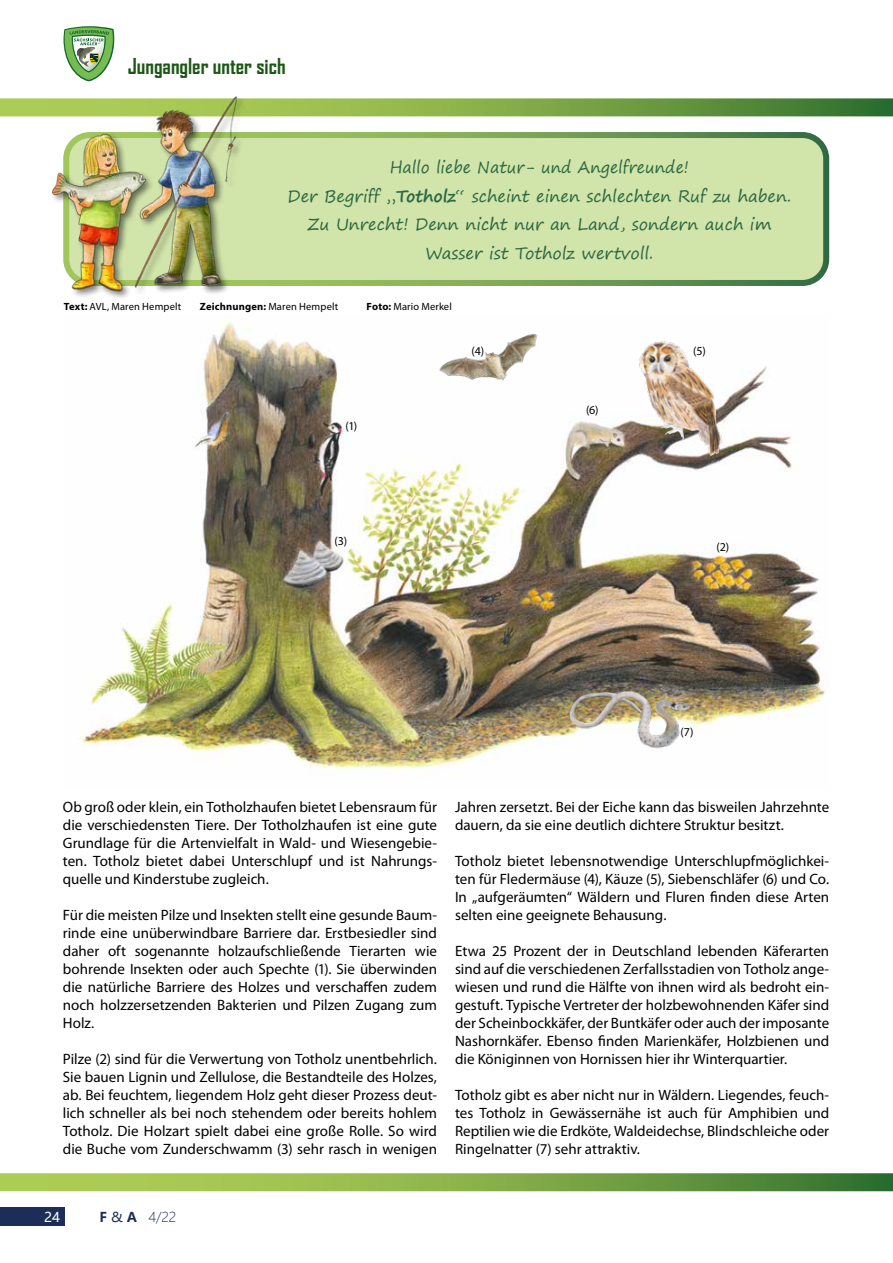
<style>
.page{position:relative;width:893px;height:1263px;background:#fff}
.page>*{position:absolute;margin:0;border:0;box-sizing:border-box;transform-origin:0 0}
.t1{font:700 21px "Agency FB";color:#1c5716}
.t2{font:16.5px/28.5px "Segoe Print";color:#2c6842;text-align:center;scale:.96 1}
.t3{font:15px/18px "Myriad Pro";color:#000;text-align:justify}
.t4{font:300 13.5px "Microsoft Ya Hei";color:#1c2e57}
.t5{font:13.5px "Microsoft Ya Hei";color:#fff}
.t6{font:12px "Myriad Pro";color:#000}
.t7{font:10.5px "Myriad Pro";letter-spacing:.015em;color:#000}
.t8{font:700 10.5px "Myriad Pro";letter-spacing:.02em;color:#000}
.s1{font-weight:700}
.s2{font-weight:400}
</style>
<div class="page">
<div style="left:0;top:1208px;width:64px;height:18px;background:#1c2e57"></div>
<svg style="left:63px;top:26px;width:51px;height:55px"></svg>
<svg style="left:0;top:98px;width:893px;height:18px;background:#79a548"></svg>
<svg style="left:0;top:1173px;width:893px;height:18px;background:#83ad4a"></svg>
<img style="left:81px;top:321px;width:745px;height:452px">
<div style="left:66px;top:135px;width:760px;height:148px;background:#d1e4aa;border-radius:24px"></div>
<div style="left:63px;top:132px;width:766px;height:154px;border:6px solid #fff;border-radius:24px"></div>
<img style="left:43px;top:96px;width:211px;height:202px">
<img style="left:437px;top:329px;width:102px;height:55px">
<img style="left:562px;top:670px;width:137px;height:89px">
<img style="left:615px;top:326px;width:129px;height:143px">
<h1 class="t1" style="left:128px;top:53px;width:159px">Jungangler unter sich</h1>
<p class="t2" style="left:288px;top:153px;width:526px">Hallo liebe Natur- und Angelfreunde!<br>Der Begriff „<span class="s1">Totholz</span>“ scheint einen schlechten Ruf zu haben.<br>Zu Unrecht! Denn nicht nur an Land, sondern auch im Wasser ist Totholz wertvoll.</p>
<p class="t7" style="left:64px;top:300px;width:119px"><span class="s1">Text:</span> AVL, Maren Hempelt</p>
<p class="t8" style="left:200px;top:299px;width:140px">Zeichnungen: <span class="s2">Maren Hempelt</span></p>
<p class="t7" style="left:367px;top:300px;width:87px"><span class="s1">Foto:</span> Mario Merkel</p>
<p class="t6" style="left:472px;top:345px;width:14px">(4)</p>
<p class="t6" style="left:345px;top:420px;width:13px">(1)</p>
<p class="t6" style="left:335px;top:534px;width:14px">(3)</p>
<p class="t6" style="left:586px;top:404px;width:14px">(6)</p>
<p class="t6" style="left:693px;top:344px;width:14px">(5)</p>
<p class="t6" style="left:717px;top:540px;width:14px">(2)</p>
<p class="t6" style="left:681px;top:725px;width:15px">(7)</p>
<p class="t3" style="left:63px;top:798px;width:376px">Ob groß oder klein, ein Totholzhaufen bietet Lebensraum für die verschiedensten Tiere. Der Totholzhaufen ist eine gute Grundlage für die Artenvielfalt in Wald- und Wiesengebie&shy;ten. Totholz bietet dabei Unterschlupf und ist Nahrungs&shy;quelle und Kinderstube zugleich.</p>
<p class="t3" style="left:63px;top:906px;width:376px">Für die meisten Pilze und Insekten stellt eine gesunde Baum&shy;rinde eine unüberwindbare Barriere dar. Erstbesiedler sind daher oft sogenannte holzaufschließende Tierarten wie bohrende Insekten oder auch Spechte (1). Sie überwinden die natürliche Barriere des Holzes und verschaffen zudem noch holzzersetzenden Bakterien und Pilzen Zugang zum Holz.</p>
<p class="t3" style="left:63px;top:1050px;width:376px">Pilze (2) sind für die Verwertung von Totholz unentbehrlich.<br>Sie bauen Lignin und Zellulose, die Bestandteile des Holzes, ab. Bei feuchtem, liegendem Holz geht dieser Prozess deut&shy;lich schneller als bei noch stehendem oder bereits hohlem Totholz. Die Holzart spielt dabei eine große Rolle. So wird die Buche vom Zunderschwamm (3) sehr rasch in wenigen</p>
<p class="t3" style="left:455px;top:798px;width:376px">Jahren zersetzt. Bei der Eiche kann das bisweilen Jahrzehnte dauern, da sie eine deutlich dichtere Struktur besitzt.</p>
<p class="t3" style="left:455px;top:852px;width:376px">Totholz bietet lebensnotwendige Unterschlupfmöglichkei&shy;ten für Fledermäuse (4), Käuze (5), Siebenschläfer (6) und Co.<br>In „aufgeräumten“ Wäldern und Fluren finden diese Arten selten eine geeignete Behausung.</p>
<p class="t3" style="left:455px;top:942px;width:376px">Etwa 25 Prozent der in Deutschland lebenden Käferarten sind auf die verschiedenen Zerfallsstadien von Totholz ange&shy;wiesen und rund die Hälfte von ihnen wird als bedroht ein&shy;gestuft. Typische Vertreter der holzbewohnenden Käfer sind der Scheinbockkäfer, der Buntkäfer oder auch der imposante Nashornkäfer. Ebenso finden Marienkäfer, Holzbienen und die Königinnen von Hornissen hier ihr Winterquartier.</p>
<p class="t3" style="left:455px;top:1086px;width:376px">Totholz gibt es aber nicht nur in Wäldern. Liegendes, feuch&shy;tes Totholz in Gewässernähe ist auch für Amphibien und Reptilien wie die Erdköte, Waldeidechse, Blindschleiche oder Ringelnatter (7) sehr attraktiv.</p>
<p class="t5" style="left:44px;top:1208px;width:17px">24</p>
<p class="t4" style="left:100px;top:1208px;width:78px"><span class="s1">F</span> <span class="s2">&amp;</span> <span class="s1">A</span> 4/22</p>
</div>
